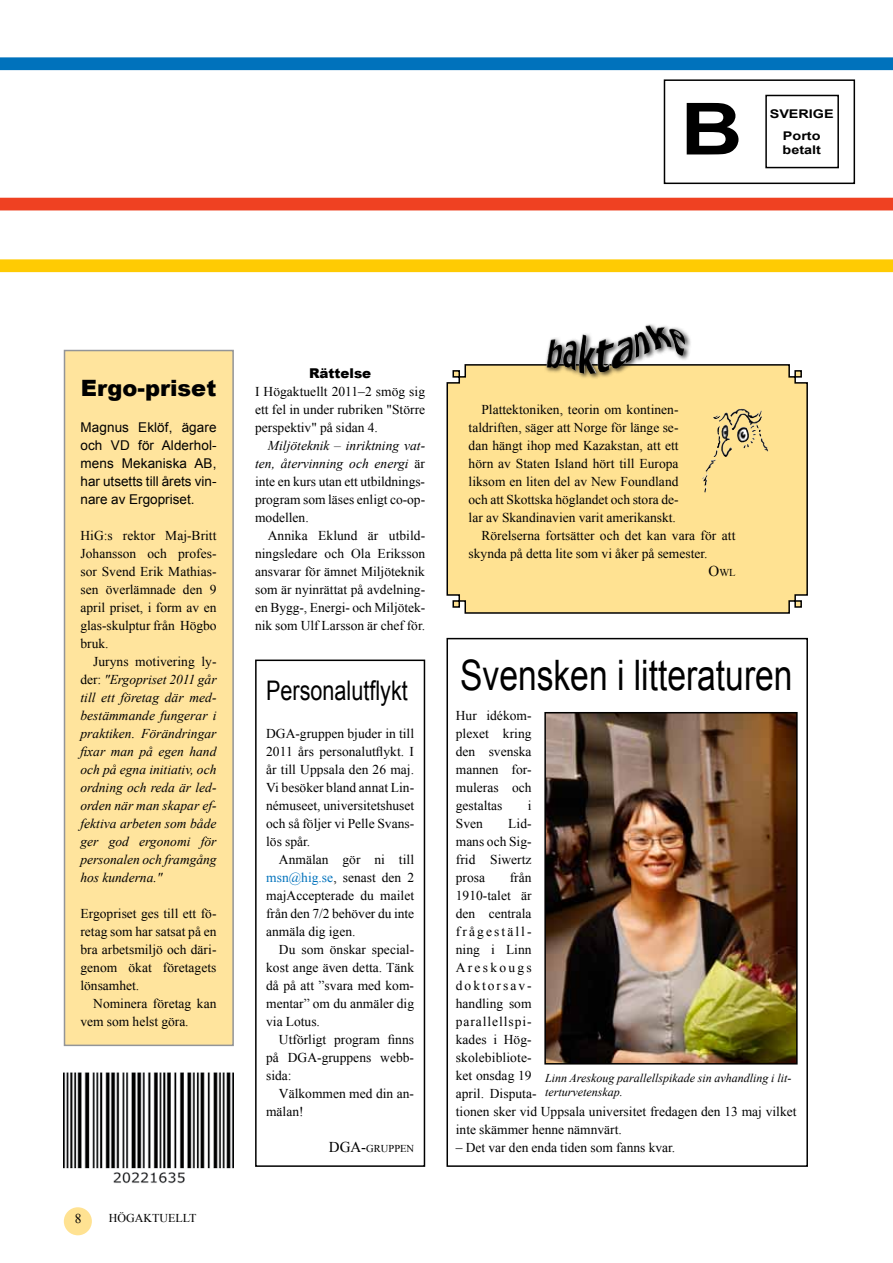
<style>
.page{position:relative;width:893px;height:1263px;background:#fff}
.page>*{position:absolute;margin:0;border:0;box-sizing:border-box;transform-origin:0 0}
.t1{font:700 72px "Arial";color:#000;scale:1.2 1}
.t2{font:42px "Arial";color:#000;scale:.8 1}
.t3{font:27px "Arial";color:#000;scale:.8 1}
.t4{font:900 22.5px "Arial";color:#000}
.t5{font:13.5px/18px "Times New Roman";color:#000;text-align:justify}
.t6{font:italic 13.5px/18px "Times New Roman";color:#000;text-align:justify}
.t7{font:13.5px/18px "Arial";color:#000;text-align:justify}
.t8{font:900 13.5px "Arial";color:#000}
.t9{font:italic 12px/13.5px "Times New Roman";color:#000}
.t10{font:700 12px/22.5px "Arial";color:#000;text-align:center;scale:1.2 1}
.t11{font:12px "Times New Roman";color:#000}
.t12{font:10.5px "Times New Roman";color:#000}
.s1{font-style:normal}
.s2{font-style:italic}
.s3{color:#0072bc}
.s4{font-size:15px}
</style>
<div class="page">
<div style="left:64px;top:1207px;width:28px;height:28px;background:#ffe292;border-radius:50%"></div>
<div style="left:64px;top:350px;width:170px;height:696px;background:#ffe49d;border:2px solid #939598"></div>
<div style="left:446px;top:364px;width:362px;height:250px;background:#ffe292"></div>
<div style="left:664px;top:79px;width:191px;height:105px;border:2px solid #000"></div>
<div style="left:765px;top:95px;width:74px;height:73px;border:2px solid #000"></div>
<div style="left:0;top:259px;width:893px;height:13px;background:#ffcb03"></div>
<div style="left:0;top:198px;width:893px;height:12px;background:#ef4122"></div>
<div style="left:0;top:57px;width:893px;height:13px;background:#0072bc"></div>
<div style="left:544px;top:323px;width:148px;height:57px;background:#000;opacity:.75"></div>
<img style="left:634px;top:325px;width:51px;height:33px">
<img style="left:64px;top:1072px;width:169px;height:111px">
<img style="left:547px;top:715px;width:248px;height:346px">
<div style="left:544px;top:712px;width:254px;height:352px;border:2px solid #000"></div>
<div style="left:446px;top:638px;width:362px;height:529px;border:2px solid #000"></div>
<div style="left:255px;top:659px;width:170px;height:508px;border:2px solid #000"></div>
<img style="left:730px;top:409px;width:18px;height:21px">
<h1 class="t1" style="left:680px;top:82px;width:53px">B</h1>
<p class="t10" style="left:770px;top:103px;width:55px">SVERIGE<br>Porto</p>
<p class="t10" style="left:782px;top:139px;width:34px">betalt</p>
<h3 class="t4" style="left:81px;top:372px;width:137px">Ergo-priset</h3>
<p class="t7" style="left:80px;top:418px;width:138px">Magnus Eklöf, ägare och VD för Alderhol&shy;mens Mekaniska AB, har utsetts till årets vin&shy;nare av Ergopriset.</p>
<p class="t5" style="left:80px;top:526px;width:138px">HiG:s rektor Maj-Britt Johansson och profes&shy;sor Svend Erik Mathias&shy;sen överlämnade den 9 april priset, i form av en glas-skulptur från Högbo bruk.</p>
<p class="t6" style="left:80px;top:652px;width:138px;text-indent:13px"><span class="s1">Juryns motivering ly&shy;der:</span> "Ergopriset 2011 går till ett företag där med&shy;bestämmande fungerar i praktiken. Förändringar fixar man på egen hand och på egna initiativ, och ordning och reda är led&shy;orden när man skapar ef&shy;fektiva arbeten som både ger god ergonomi för personalen och framgång hos kunderna."</p>
<p class="t5" style="left:80px;top:904px;width:138px">Ergopriset ges till ett fö&shy;retag som har satsat på en bra arbetsmiljö och däri&shy;genom ökat företagets lönsamhet.</p>
<p class="t5" style="left:80px;top:994px;width:137px;text-indent:13px">Nominera företag kan vem som helst göra.</p>
<p class="t5" style="left:75px;top:1210px;width:8px">8</p>
<p class="t11" style="left:109px;top:1210px;width:89px">Högaktuellt</p>
<p class="t8" style="left:309px;top:363px;width:64px">Rättelse</p>
<p class="t5" style="left:255px;top:382px;width:172px">I Högaktuellt 2011–2 smög sig ett fel in under rubriken "Större perspektiv" på sidan 4.</p>
<p class="t5" style="left:255px;top:436px;width:172px;text-indent:13px"><span class="s2">Miljöteknik – inriktning vat&shy;ten, återvinning och energi</span> är inte en kurs utan ett utbildnings&shy;program som läses enligt co-op&shy;modellen.</p>
<p class="t5" style="left:255px;top:526px;width:172px;text-indent:13px">Annika Eklund är utbild&shy;ningsledare och Ola Eriksson ansvarar för ämnet Miljöteknik som är nyinrättat på avdelning&shy;en Bygg-, Energi- och Miljötek&shy;nik som Ulf Larsson är chef för.</p>
<h3 class="t3" style="left:266px;top:673px;width:179px">Personalutflykt</h3>
<p class="t5" style="left:266px;top:724px;width:149px">DGA-gruppen bjuder in till 2011 års personalutflykt. I år till Uppsala den 26 maj.<br>Vi besöker bland annat Lin&shy;némuseet, universitetshuset och så följer vi Pelle Svans&shy;lös spår.</p>
<p class="t5" style="left:266px;top:850px;width:150px;text-indent:13px">Anmälan gör ni till <span class="s3">msn@hig.se</span>, senast den 2 majAccepterade du mailet från den 7/2 behöver du inte anmäla dig igen.</p>
<p class="t5" style="left:266px;top:940px;width:150px;text-indent:13px">Du som önskar special&shy;kost ange även detta. Tänk då på att ”svara med kom&shy;mentar” om du anmäler dig via Lotus.</p>
<p class="t5" style="left:266px;top:1030px;width:149px;text-indent:13px">Utförligt program finns på DGA-gruppens webb&shy;sida:</p>
<p class="t5" style="left:266px;top:1084px;width:149px;text-indent:13px">Välkommen med din an&shy;mälan!</p>
<p class="t12" style="left:329px;top:1141px;width:87px"><span class="s4">DGA-</span>GRUPPEN</p>
<p class="t5" style="left:481px;top:400px;width:199px">Plattektoniken, teorin om kontinen-</p>
<p class="t5" style="left:469px;top:418px;width:212px">taldriften, säger att Norge för länge se-</p>
<p class="t5" style="left:469px;top:436px;width:212px">dan hängt ihop med Kazakstan, att ett</p>
<p class="t5" style="left:469px;top:454px;width:212px">hörn av Staten Island hört till Europa</p>
<p class="t5" style="left:469px;top:472px;width:211px">liksom en liten del av New Foundland</p>
<p class="t5" style="left:469px;top:490px;width:212px">och att Skottska höglandet och stora de-</p>
<p class="t5" style="left:469px;top:508px;width:209px">lar av Skandinavien varit amerikanskt.</p>
<p class="t5" style="left:481px;top:526px;width:256px">Rörelserna fortsätter och det kan vara för att</p>
<p class="t5" style="left:469px;top:544px;width:240px">skynda på detta lite som vi åker på semester.</p>
<p class="t12" style="left:708px;top:565px;width:29px"><span class="s4">O</span>WL</p>
<h2 class="t2" style="left:460px;top:648px;width:417px">Svensken i litteraturen</h2>
<p class="t5" style="left:456px;top:706px;width:77px">Hur idékom&shy;plexet kring den svenska mannen for&shy;muleras och gestaltas</p>
<p class="t5" style="left:528px;top:796px;width:5px">i</p>
<p class="t5" style="left:456px;top:814px;width:77px;text-indent:52px">Lid&shy;mans och Sig&shy;frid Siwertz prosa</p>
<p class="t5" style="left:456px;top:814px;width:29px">Sven</p>
<p class="t5" style="left:456px;top:868px;width:342px;text-align:left;text-indent:54px">från<br>1910-talet är<br>den centrala<br>frågeställ-<br>ning i Linn<br>Areskougs<br>doktorsav-<br>handling som<br>parallellspi-<br>kades i Hög-<br>skolebibliote-<br>ket onsdag 19<br>april. Disputa-<br>tionen sker vid Uppsala universitet fredagen den 13 maj vilket inte skämmer henne nämnvärt.</p>
<p class="t5" style="left:456px;top:1138px;width:221px">– Det var den enda tiden som fanns kvar.</p>
<p class="t9" style="left:545px;top:1071px;width:248px">Linn Areskoug parallellspikade sin avhandling i lit&shy;terturvetenskap.</p>
</div>
